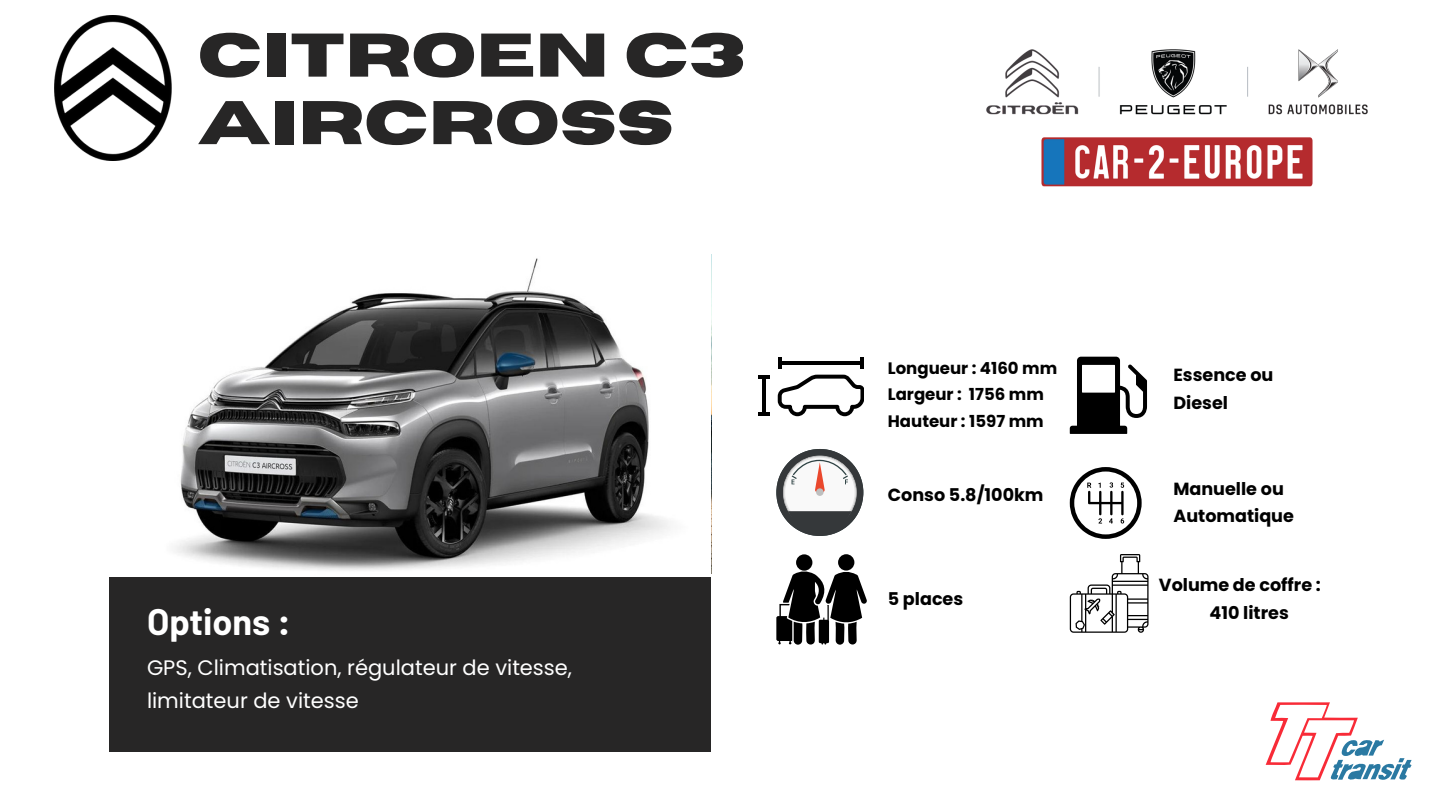
<style>
.page{position:relative;width:1440px;height:810px;background:#fff}
.page>*{position:absolute;margin:0;border:0;box-sizing:border-box;transform-origin:0 0}
.t1{font:700 61.5px/67.5px "Horizon";color:#272626}
.t2{font:700 36px "Barlow";color:#fff}
.t3{font:21px/33px "Poppins";color:#fff}
.t4{font:700 17.6px "Poppins";color:#000}
.t5{font:700 16.6px "Poppins";color:#000}
</style>
<div class="page">
<div style="left:110px;top:254px;width:601px;height:497px;background:#272626"></div>
<svg style="left:778px;top:375px;width:85px;height:41px"></svg>
<hr style="left:762px;top:377px;width:4px;height:37px;background:#000">
<hr style="left:758px;top:375px;width:12px;height:4px;background:#000">
<hr style="left:758px;top:412px;width:12px;height:4px;background:#000">
<hr style="left:780px;top:361px;width:82px;height:4px;background:#000">
<svg style="left:860px;top:357px;width:3px;height:12px"></svg>
<hr style="left:778px;top:357px;width:4px;height:12px;background:#000">
<svg style="left:1070px;top:357px;width:77px;height:77px"></svg>
<div style="left:776px;top:449px;width:87px;height:87px;background:#35383a;border-radius:50%"></div>
<svg style="left:783px;top:456px;width:74px;height:75px"></svg>
<svg style="left:1070px;top:467px;width:72px;height:72px"></svg>
<svg style="left:776px;top:571px;width:91px;height:74px"></svg>
<div style="left:796px;top:554px;width:16px;height:17px;background:#000;border-radius:50%"></div>
<div style="left:838px;top:554px;width:16px;height:17px;background:#000;border-radius:50%"></div>
<svg style="left:1070px;top:554px;width:79px;height:79px"></svg>
<img style="left:110px;top:254px;width:601px;height:322px">
<svg style="left:1266px;top:702px;width:146px;height:79px"></svg>
<img style="left:986px;top:49px;width:382px;height:138px">
<img style="left:54px;top:15px;width:118px;height:146px">
<p class="t1" style="left:198px;top:23px;width:549px">CITROEN C3<br>AIRCROSS</p>
<p class="t2" style="left:147px;top:599px;width:145px">Options :</p>
<p class="t3" style="left:147px;top:651px;width:427px">GPS, Climatisation, régulateur de vitesse, limitateur de vitesse</p>
<p class="t5" style="left:888px;top:357px;width:171px">Longueur : 4160 mm</p>
<p class="t5" style="left:888px;top:383px;width:158px">Largeur : 1756 mm</p>
<p class="t5" style="left:888px;top:409px;width:157px">Hauteur : 1597 mm</p>
<p class="t4" style="left:1173px;top:362px;width:101px">Essence ou</p>
<p class="t4" style="left:1173px;top:390px;width:56px">Diesel</p>
<p class="t4" style="left:888px;top:482px;width:157px">Conso 5.8/100km</p>
<p class="t4" style="left:1173px;top:476px;width:112px">Manuelle ou</p>
<p class="t4" style="left:1173px;top:504px;width:122px">Automatique</p>
<p class="t4" style="left:888px;top:587px;width:77px">5 places</p>
<p class="t4" style="left:1159px;top:573px;width:164px">Volume de coffre :</p>
<p class="t4" style="left:1210px;top:601px;width:81px">410 litres</p>
</div>
